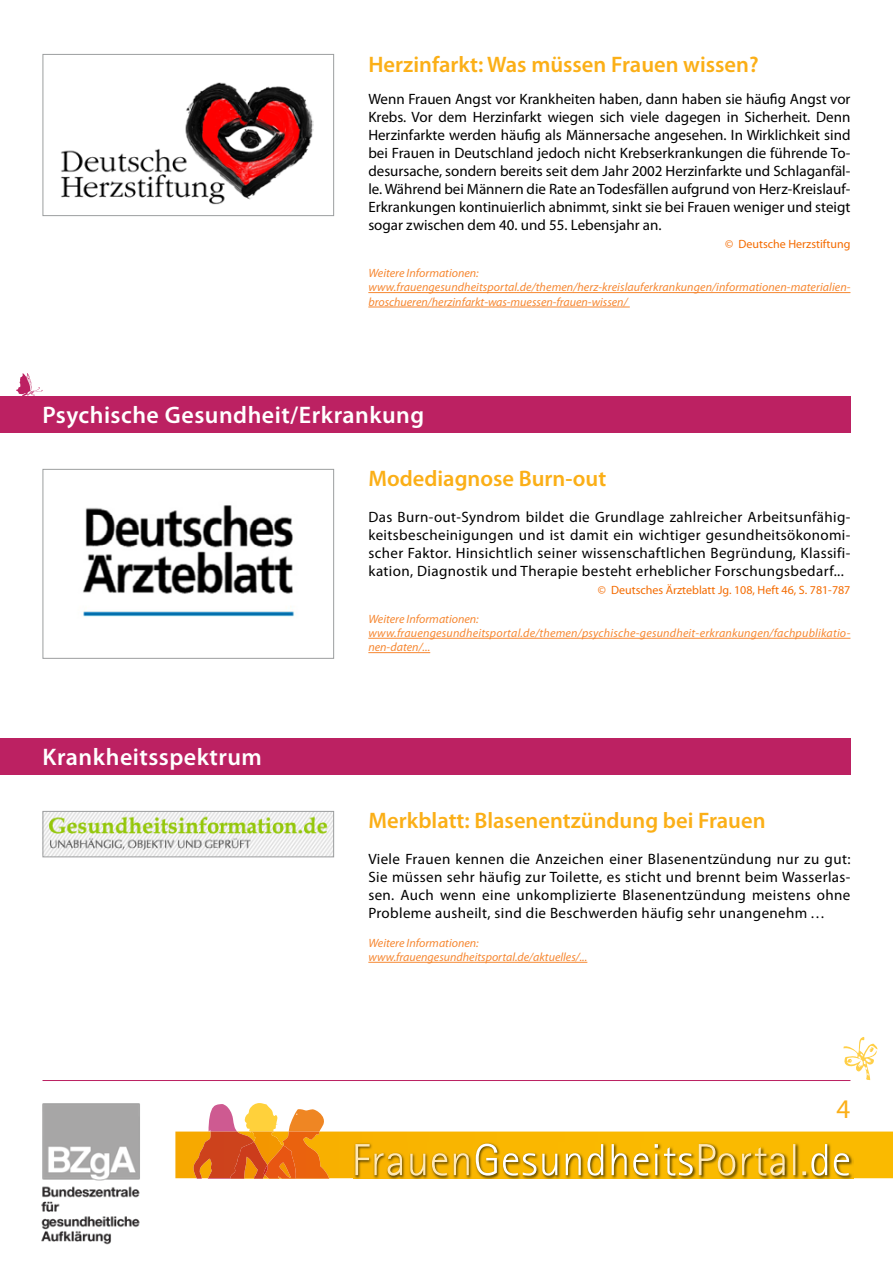
<style>
.page{position:relative;width:893px;height:1263px;background:#fff}
.page>*{position:absolute;margin:0;border:0;box-sizing:border-box;transform-origin:0 0}
.t1{font:27px "Myriad Pro";color:#fbaf17}
.t2{font:600 24px "Myriad Pro";letter-spacing:.02em;color:#fff}
.t3{font:600 22.5px "Myriad Pro";color:#fbaf17}
.t4{font:15px/18px "Myriad Pro";letter-spacing:.025em;color:#000;text-align:justify}
.t5{font:italic 12px/14.4px "Myriad Pro";letter-spacing:.005em;color:#f68731}
.t6{font:12px "Myriad Pro";color:#f46b01}
</style>
<div class="page">
<svg style="left:843px;top:1037px;width:35px;height:43px"></svg>
<hr style="left:368px;top:292px;width:482px;height:1px;background:#f68731">
<hr style="left:368px;top:307px;width:262px;height:1px;background:#f68731">
<img style="left:61px;top:82px;width:252px;height:122px">
<div style="left:43px;top:54px;width:291px;height:162px;border:1px solid #9c9e9f"></div>
<div style="left:0;top:396px;width:850px;height:36px;background:#bc2162"></div>
<div style="left:0;top:738px;width:850px;height:36px;background:#bc2162"></div>
<hr style="left:368px;top:638px;width:482px;height:1px;background:#f68731">
<hr style="left:368px;top:652px;width:62px;height:1px;background:#f68731">
<hr style="left:368px;top:962px;width:219px;height:1px;background:#f68731">
<img style="left:83px;top:505px;width:212px;height:112px">
<div style="left:43px;top:469px;width:291px;height:190px;border:1px solid #9c9e9f"></div>
<img style="left:45px;top:813px;width:287px;height:42px">
<div style="left:43px;top:811px;width:291px;height:46px;border:1px solid #9c9e9f"></div>
<svg style="left:16px;top:373px;width:27px;height:23px"></svg>
<svg style="left:175px;top:1103px;width:718px;height:76px"></svg>
<img style="left:41px;top:1103px;width:99px;height:142px">
<hr style="left:43px;top:1080px;width:807px;height:1px;background:#bc2162">
<h3 class="t3" style="left:368px;top:50px;width:392px">Herzinfarkt: Was müssen Frauen wissen?</h3>
<p class="t4" style="left:368px;top:90px;width:484px">Wenn Frauen Angst vor Krankheiten haben, dann haben sie häufig Angst vor Krebs. Vor dem Herzinfarkt wiegen sich viele dagegen in Sicherheit. Denn Herzinfarkte werden häufig als Männersache angesehen. In Wirklichkeit sind bei Frauen in Deutschland jedoch nicht Krebserkrankungen die führende To&shy;desursache, sondern bereits seit dem Jahr 2002 Herzinfarkte und Schlaganfäl&shy;le. Während bei Männern die Rate an Todesfällen aufgrund von Herz-Kreislauf-Erkrankungen kontinuierlich abnimmt, sinkt sie bei Frauen weniger und steigt sogar zwischen dem 40. und 55. Lebensjahr an.</p>
<p class="t6" style="left:725px;top:237px;width:127px">© Deutsche Herzstiftung</p>
<p class="t5" style="left:368px;top:266px;width:484px">Weitere Informationen: www.frauengesundheitsportal.de/themen/herz-kreislauferkrankungen/informationen-materialien&shy;broschueren/herzinfarkt-was-muessen-frauen-wissen/</p>
<h2 class="t2" style="left:43px;top:400px;width:383px">Psychische Gesundheit/Erkrankung</h2>
<h2 class="t2" style="left:43px;top:742px;width:221px">Krankheitsspektrum</h2>
<h3 class="t3" style="left:368px;top:464px;width:239px">Modediagnose Burn-out</h3>
<p class="t4" style="left:368px;top:507px;width:484px">Das Burn-out-Syndrom bildet die Grundlage zahlreicher Arbeitsunfähig&shy;keitsbescheinigungen und ist damit ein wichtiger gesundheitsökonomi&shy;scher Faktor. Hinsichtlich seiner wissenschaftlichen Begründung, Klassifi&shy;kation, Diagnostik und Therapie besteht erheblicher Forschungsbedarf...</p>
<p class="t6" style="left:598px;top:582px;width:254px">© Deutsches Ärzteblatt Jg. 108, Heft 46, S. 781-787</p>
<p class="t5" style="left:368px;top:611px;width:484px">Weitere Informationen: www.frauengesundheitsportal.de/themen/psychische-gesundheit-erkrankungen/fachpublikatio&shy;nen-daten/...</p>
<h3 class="t3" style="left:368px;top:806px;width:399px">Merkblatt: Blasenentzündung bei Frauen</h3>
<p class="t4" style="left:368px;top:849px;width:484px">Viele Frauen kennen die Anzeichen einer Blasenentzündung nur zu gut:<br>Sie müssen sehr häufig zur Toilette, es sticht und brennt beim Wasserlas&shy;sen. Auch wenn eine unkomplizierte Blasenentzündung meistens ohne Probleme ausheilt, sind die Beschwerden häufig sehr unangenehm …</p>
<p class="t5" style="left:368px;top:935px;width:220px">Weitere Informationen: www.frauengesundheitsportal.de/aktuelles/...</p>
<h1 class="t1" style="left:837px;top:1092px;width:15px">4</h1>
</div>
